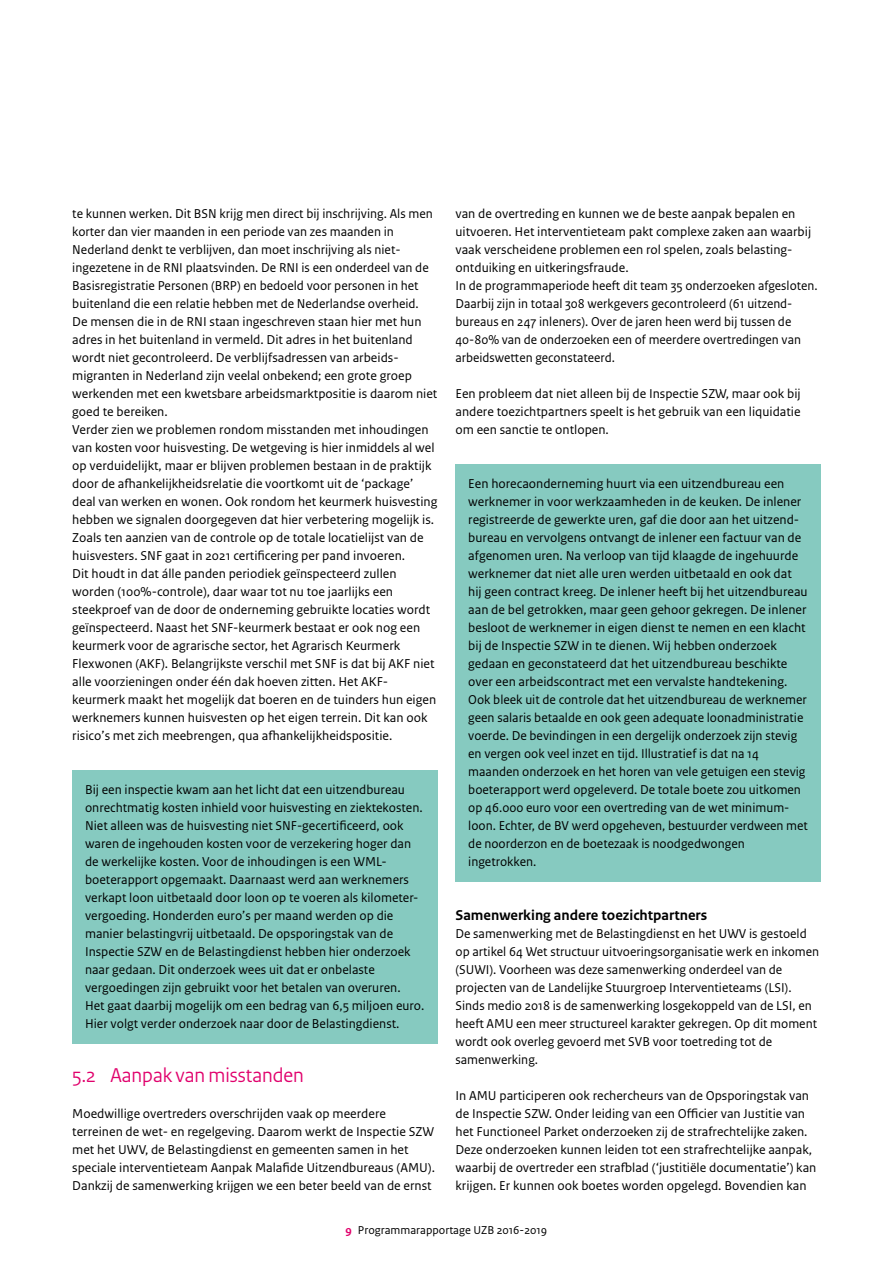
<style>
.page{position:relative;width:893px;height:1263px;background:#fff}
.page>*{position:absolute;margin:0;border:0;box-sizing:border-box;transform-origin:0 0}
.t1{font:21px "Rijksoverheid Sans Heading";color:#e0006c}
.t2{font:700 15px "Rijksoverheid Sans Text";color:#000}
.t3{font:13.5px/18px "Rijksoverheid Sans Text";color:#000}
.t4{font:12px "Rijksoverheid Sans Text";color:#000}
.s1{font-weight:700;color:#e0006c}
</style>
<div class="page">
<div style="left:72px;top:770px;width:365px;height:273px;background:#86cac0"></div>
<div style="left:455px;top:464px;width:366px;height:417px;background:#86cac0"></div>
<p class="t3" style="left:72px;top:205px;width:367px">te kunnen werken. Dit BSN krijg men direct bij inschrijving. Als men korter dan vier maanden in een periode van zes maanden in Nederland denkt te verblijven, dan moet inschrijving als niet&shy;ingezetene in de RNI plaatsvinden. De RNI is een onderdeel van de Basisregistratie Personen (BRP) en bedoeld voor personen in het buitenland die een relatie hebben met de Nederlandse overheid.<br>De mensen die in de RNI staan ingeschreven staan hier met hun adres in het buitenland in vermeld. Dit adres in het buitenland wordt niet gecontroleerd. De verblijfsadressen van arbeids&shy;migranten in Nederland zijn veelal onbekend; een grote groep werkenden met een kwetsbare arbeidsmarktpositie is daarom niet goed te bereiken.<br>Verder zien we problemen rondom misstanden met inhoudingen van kosten voor huisvesting. De wetgeving is hier inmiddels al wel op verduidelijkt, maar er blijven problemen bestaan in de praktijk door de afhankelijkheidsrelatie die voortkomt uit de ‘package’ deal van werken en wonen. Ook rondom het keurmerk huisvesting hebben we signalen doorgegeven dat hier verbetering mogelijk is.<br>Zoals ten aanzien van de controle op de totale locatielijst van de huisvesters. SNF gaat in 2021 certificering per pand invoeren.<br>Dit houdt in dat álle panden periodiek geïnspecteerd zullen worden (100%-controle), daar waar tot nu toe jaarlijks een steekproef van de door de onderneming gebruikte locaties wordt geïnspecteerd. Naast het SNF-keurmerk bestaat er ook nog een keurmerk voor de agrarische sector, het Agrarisch Keurmerk Flexwonen (AKF). Belangrijkste verschil met SNF is dat bij AKF niet alle voorzieningen onder één dak hoeven zitten. Het AKF&shy;keurmerk maakt het mogelijk dat boeren en de tuinders hun eigen werknemers kunnen huisvesten op het eigen terrein. Dit kan ook risico’s met zich meebrengen, qua afhankelijkheidspositie.</p>
<p class="t3" style="left:85px;top:781px;width:341px">Bij een inspectie kwam aan het licht dat een uitzendbureau onrechtmatig kosten inhield voor huisvesting en ziektekosten.<br>Niet alleen was de huisvesting niet SNF-gecertificeerd, ook waren de ingehouden kosten voor de verzekering hoger dan de werkelijke kosten. Voor de inhoudingen is een WML&shy;boeterapport opgemaakt. Daarnaast werd aan werknemers verkapt loon uitbetaald door loon op te voeren als kilometer&shy;vergoeding. Honderden euro’s per maand werden op die manier belastingvrij uitbetaald. De opsporingstak van de Inspectie SZW en de Belastingdienst hebben hier onderzoek naar gedaan. Dit onderzoek wees uit dat er onbelaste vergoedingen zijn gebruikt voor het betalen van overuren.<br>Het gaat daarbij mogelijk om een bedrag van 6,5 miljoen euro.<br>Hier volgt verder onderzoek naar door de Belastingdienst.</p>
<h1 class="t1" style="left:72px;top:1063px;width:233px">5.2 Aanpak van misstanden</h1>
<p class="t3" style="left:72px;top:1105px;width:364px">Moedwillige overtreders overschrijden vaak op meerdere terreinen de wet- en regelgeving. Daarom werkt de Inspectie SZW met het UWV, de Belastingdienst en gemeenten samen in het speciale interventieteam Aanpak Malafide Uitzendbureaus (AMU).<br>Dankzij de samenwerking krijgen we een beter beeld van de ernst</p>
<p class="t3" style="left:455px;top:205px;width:364px">van de overtreding en kunnen we de beste aanpak bepalen en uitvoeren. Het interventieteam pakt complexe zaken aan waarbij vaak verscheidene problemen een rol spelen, zoals belasting&shy;ontduiking en uitkeringsfraude.<br>In de programmaperiode heeft dit team 35 onderzoeken afgesloten.<br>Daarbij zijn in totaal 308 werkgevers gecontroleerd (61 uitzend&shy;bureaus en 247 inleners). Over de jaren heen werd bij tussen de 40-80% van de onderzoeken een of meerdere overtredingen van arbeidswetten geconstateerd.</p>
<p class="t3" style="left:455px;top:385px;width:347px;text-align:justify">Een probleem dat niet alleen bij de Inspectie SZW, maar ook bij andere toezichtpartners speelt is het gebruik van een liquidatie om een sanctie te ontlopen.</p>
<p class="t3" style="left:468px;top:475px;width:341px">Een horecaonderneming huurt via een uitzendbureau een werknemer in voor werkzaamheden in de keuken. De inlener registreerde de gewerkte uren, gaf die door aan het uitzend&shy;bureau en vervolgens ontvangt de inlener een factuur van de afgenomen uren. Na verloop van tijd klaagde de ingehuurde werknemer dat niet alle uren werden uitbetaald en ook dat hij geen contract kreeg. De inlener heeft bij het uitzendbureau aan de bel getrokken, maar geen gehoor gekregen. De inlener besloot de werknemer in eigen dienst te nemen en een klacht bij de Inspectie SZW in te dienen. Wij hebben onderzoek gedaan en geconstateerd dat het uitzendbureau beschikte over een arbeidscontract met een vervalste handtekening.<br>Ook bleek uit de controle dat het uitzendbureau de werknemer geen salaris betaalde en ook geen adequate loonadministratie voerde. De bevindingen in een dergelijk onderzoek zijn stevig en vergen ook veel inzet en tijd. Illustratief is dat na 14 maanden onderzoek en het horen van vele getuigen een stevig boeterapport werd opgeleverd. De totale boete zou uitkomen op 46.000 euro voor een overtreding van de wet minimum&shy;loon. Echter, de BV werd opgeheven, bestuurder verdween met de noorderzon en de boetezaak is noodgedwongen ingetrokken.</p>
<p class="t2" style="left:455px;top:906px;width:253px">Samenwerking andere toezichtpartners</p>
<p class="t3" style="left:455px;top:925px;width:365px">De samenwerking met de Belastingdienst en het UWV is gestoeld op artikel 64 Wet structuur uitvoeringsorganisatie werk en inkomen (SUWI). Voorheen was deze samenwerking onderdeel van de projecten van de Landelijke Stuurgroep Interventieteams (LSI).<br>Sinds medio 2018 is de samenwerking losgekoppeld van de LSI, en heeft AMU een meer structureel karakter gekregen. Op dit moment wordt ook overleg gevoerd met SVB voor toetreding tot de samenwerking.</p>
<p class="t3" style="left:455px;top:1087px;width:362px">In AMU participeren ook rechercheurs van de Opsporingstak van de Inspectie SZW. Onder leiding van een Officier van Justitie van het Functioneel Parket onderzoeken zij de strafrechtelijke zaken.<br>Deze onderzoeken kunnen leiden tot een strafrechtelijke aanpak, waarbij de overtreder een strafblad (‘justitiële documentatie’) kan krijgen. Er kunnen ook boetes worden opgelegd. Bovendien kan</p>
<p class="t4" style="left:346px;top:1223px;width:203px"><span class="s1">9</span> Programmarapportage UZB 2016-2019</p>
</div>
